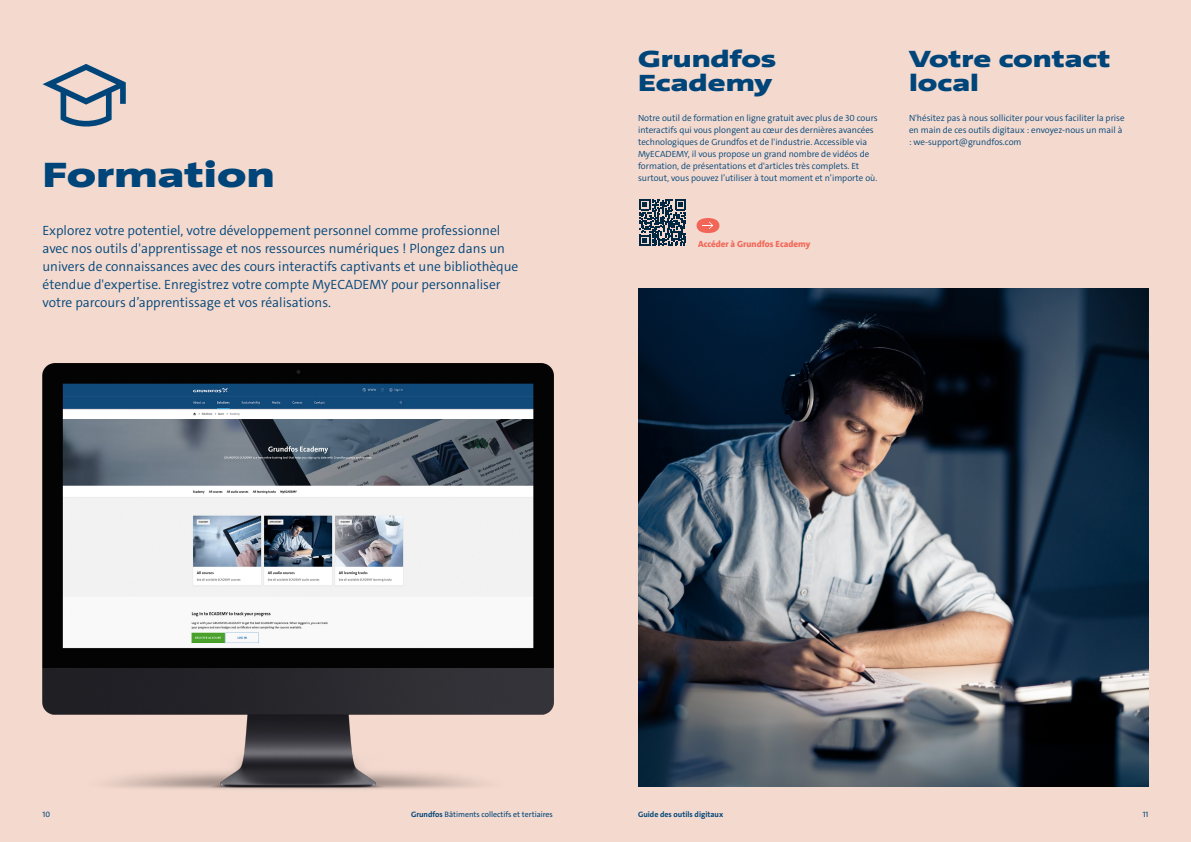
<style>
.page{position:relative;width:1191px;height:842px;background:#f3d9ce}
.page>*{position:absolute;margin:0;border:0;box-sizing:border-box;transform-origin:0 0}
.t1{font:900 36px "Grundfos The Sans Extd";color:#004579}
.t2{font:900 24px/24px "Grundfos The Sans Extd";color:#004579}
.t3{font:300 13.5px/18px "Grundfos The Sans";color:#004579}
.t4{font:300 9px/12px "Grundfos The Sans";color:#004579}
.t5{font:800 9px "Grundfos The Sans";color:#f26657}
.t6{font:7.9px "Grundfos The Sans";color:#004579}
.t7{font:700 7.9px "Grundfos The Sans";color:#004579}
.s1{font-weight:700}
</style>
<div class="page">
<svg style="left:43px;top:64px;width:83px;height:63px"></svg>
<img style="left:42px;top:363px;width:512px;height:426px">
<svg style="left:696px;top:218px;width:24px;height:15px"></svg>
<img style="left:638px;top:289px;width:510px;height:498px">
<svg style="left:639px;top:199px;width:47px;height:47px"></svg>
<h1 class="t1" style="left:43px;top:151px;width:234px">Formation</h1>
<p class="t3" style="left:43px;top:221px;width:477px">Explorez votre potentiel, votre développement personnel comme professionnel avec nos outils d'apprentissage et nos ressources numériques ! Plongez dans un univers de connaissances avec des cours interactifs captivants et une bibliothèque étendue d'expertise. Enregistrez votre compte MyECADEMY pour personnaliser votre parcours d’apprentissage et vos réalisations.</p>
<h2 class="t2" style="left:638px;top:47px;width:140px">Grundfos<br>Ecademy</h2>
<h2 class="t2" style="left:909px;top:47px;width:203px">Votre contact local</h2>
<p class="t4" style="left:638px;top:112px;width:241px">Notre outil de formation en ligne gratuit avec plus de 30 cours interactifs qui vous plongent au cœur des dernières avancées technologiques de Grundfos et de l'industrie. Accessible via MyECADEMY, il vous propose un grand nombre de vidéos de formation, de présentations et d'articles très complets. Et surtout, vous pouvez l’utiliser à tout moment et n’importe où.</p>
<p class="t4" style="left:909px;top:112px;width:217px">N'hésitez pas à nous solliciter pour vous faciliter la prise en main de ces outils digitaux : envoyez-nous un mail à : we-support@grundfos.com</p>
<p class="t5" style="left:698px;top:238px;width:114px">Accéder à Grundfos Ecademy</p>
<p class="t6" style="left:43px;top:809px;width:9px">10</p>
<p class="t6" style="left:411px;top:809px;width:143px"><span class="s1">Grundfos</span> Bâtiments collectifs et tertiaires</p>
<p class="t7" style="left:638px;top:809px;width:87px">Guide des outils digitaux</p>
<p class="t6" style="left:1142px;top:809px;width:7px">11</p>
</div>
